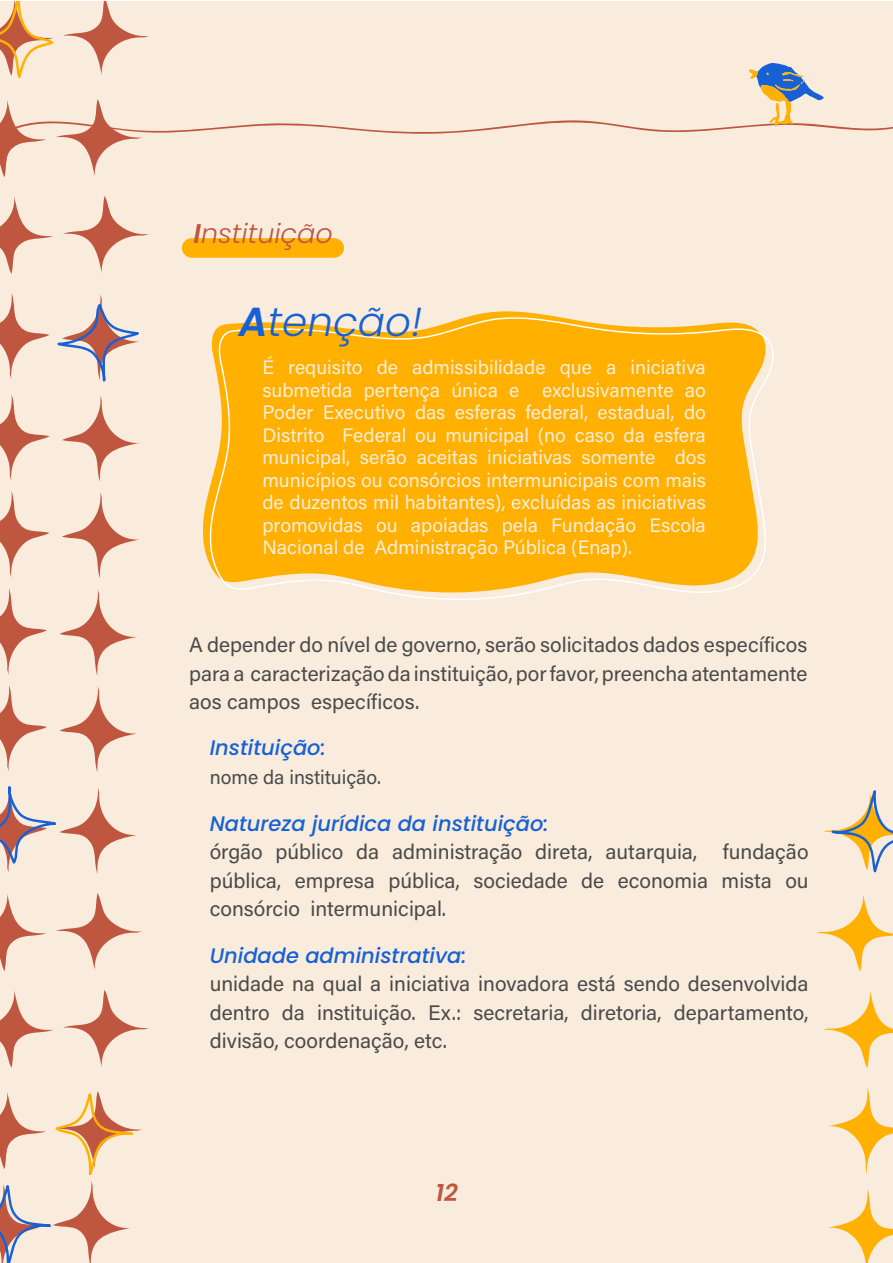
<style>
.page{position:relative;width:893px;height:1263px;background:#fff}
.page>*{position:absolute;margin:0;border:0;box-sizing:border-box;transform-origin:0 0}
.t1{font:italic 300 40.5px "Poppins";color:#1761d4}
.t2{font:italic 300 27px "Poppins";color:#bf5740}
.t3{font:italic 600 24px "Poppins";color:#bf5740}
.t4{font:21px/28.5px "Acumin Pro";color:#4a4a4a;text-align:justify}
.t5{font:italic 500 21px "Poppins";color:#1761d4}
.t6{font:19.5px/22.5px "Acumin Pro";color:#faeddb;text-align:justify}
.t7{font:19.5px "Acumin Pro";color:#4a4a4a}
.s1{font-weight:600}
</style>
<div class="page">
<div style="left:0;top:1px;width:893px;height:1262px;background:#f9ecdc"></div>
<svg style="left:0;top:293px;width:50px;height:86px"></svg>
<svg style="left:0;top:395px;width:50px;height:86px"></svg>
<svg style="left:62px;top:396px;width:77px;height:85px"></svg>
<svg style="left:62px;top:492px;width:77px;height:86px"></svg>
<svg style="left:0;top:491px;width:50px;height:86px"></svg>
<svg style="left:63px;top:196px;width:86px;height:77px"></svg>
<svg style="left:0;top:197px;width:53px;height:77px"></svg>
<svg style="left:57px;top:294px;width:82px;height:88px"></svg>
<svg style="left:63px;top:990px;width:86px;height:77px"></svg>
<svg style="left:0;top:991px;width:53px;height:77px"></svg>
<svg style="left:59px;top:686px;width:78px;height:86px"></svg>
<svg style="left:0;top:685px;width:47px;height:86px"></svg>
<svg style="left:0;top:589px;width:47px;height:86px"></svg>
<svg style="left:59px;top:590px;width:78px;height:86px"></svg>
<svg style="left:0;top:894px;width:46px;height:77px"></svg>
<svg style="left:56px;top:893px;width:86px;height:77px"></svg>
<svg style="left:0;top:786px;width:137px;height:88px"></svg>
<svg style="left:0;top:1091px;width:142px;height:172px"></svg>
<svg style="left:828px;top:1087px;width:65px;height:87px"></svg>
<svg style="left:816px;top:894px;width:77px;height:78px"></svg>
<svg style="left:828px;top:1189px;width:65px;height:74px"></svg>
<svg style="left:823px;top:991px;width:70px;height:77px"></svg>
<svg style="left:823px;top:790px;width:70px;height:83px"></svg>
<svg style="left:0;top:1px;width:893px;height:176px"></svg>
<div style="left:182px;top:238px;width:162px;height:20px;background:#ffb000;border-radius:10px"></div>
<svg style="left:207px;top:312px;width:567px;height:288px;background:#feb922"></svg>
<p class="t2" style="left:194px;top:218px;width:141px"><span class="s1">I</span>nstituição</p>
<h1 class="t1" style="left:239px;top:298px;width:185px"><span class="s1">A</span>tenção!</h1>
<p class="t6" style="left:262px;top:355px;width:445px">É requisito de admissibilidade que a iniciativa submetida pertença única e exclusivamente ao Poder Executivo das esferas federal, estadual, do Distrito Federal ou municipal (no caso da esfera municipal, serão aceitas iniciativas somente dos municípios ou consórcios intermunicipais com mais de duzentos mil habitantes), excluídas as iniciativas promovidas ou apoiadas pela Fundação Escola Nacional de Administração Pública (Enap).</p>
<p class="t4" style="left:189px;top:630px;width:620px">A depender do nível de governo, serão solicitados dados específicos para a caracterização da instituição, por favor, preencha atentamente aos campos específicos.</p>
<p class="t5" style="left:210px;top:736px;width:118px">Instituição:</p>
<p class="t7" style="left:210px;top:763px;width:173px">nome da instituição.</p>
<p class="t5" style="left:210px;top:811px;width:340px">Natureza jurídica da instituição:</p>
<p class="t4" style="left:210px;top:836px;width:600px">órgão público da administração direta, autarquia, fundação pública, empresa pública, sociedade de economia mista ou consórcio intermunicipal.</p>
<p class="t5" style="left:210px;top:943px;width:258px">Unidade administrativa:</p>
<p class="t4" style="left:210px;top:969px;width:600px">unidade na qual a iniciativa inovadora está sendo desenvolvida dentro da instituição. Ex.: secretaria, diretoria, departamento, divisão, coordenação, etc.</p>
<p class="t3" style="left:435px;top:1179px;width:24px">12</p>
</div>
